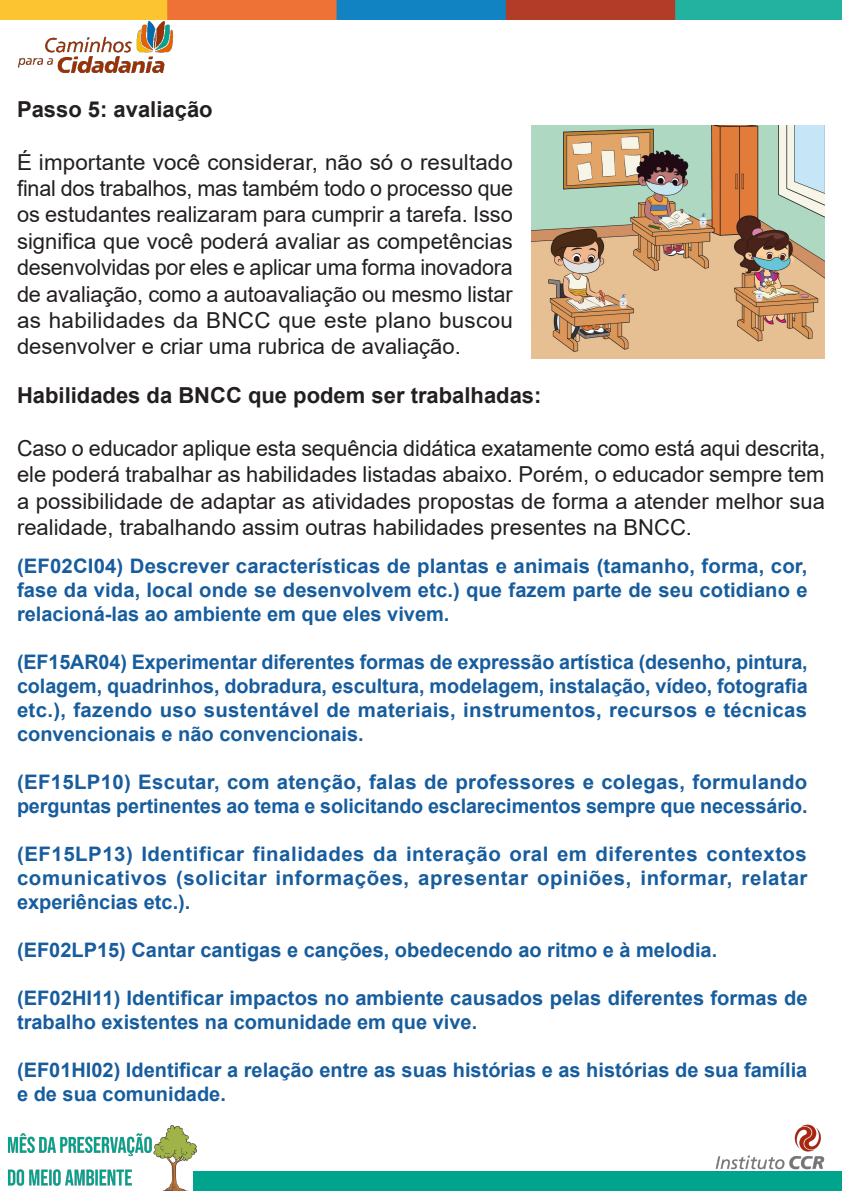
<style>
.page{position:relative;width:842px;height:1191px;background:#fff}
.page>*{position:absolute;margin:0;border:0;box-sizing:border-box;transform-origin:0 0}
.t1{font:22px/26.4px "Arial";color:#231f20;text-align:justify}
.t2{font:700 22px "Arial";color:#231f20}
.t3{font:700 20px/24px "Arial";color:#175d9e;text-align:justify}
</style>
<div class="page">
<img style="left:715px;top:1124px;width:110px;height:45px">
<img style="left:11px;top:19px;width:166px;height:54px">
<img style="left:0;top:0;width:842px;height:19px">
<div style="left:193px;top:1171px;width:649px;height:20px;background:#00a48c"></div>
<img style="left:8px;top:1125px;width:188px;height:66px">
<img style="left:531px;top:126px;width:294px;height:232px">
<p class="t2" style="left:17px;top:93px;width:197px">Passo 5: avaliação</p>
<p class="t1" style="left:17px;top:148px;width:498px">É importante você considerar, não só o resultado final dos trabalhos, mas também todo o processo que os estudantes realizaram para cumprir a tarefa. Isso significa que você poderá avaliar as competências desenvolvidas por eles e aplicar uma forma inovadora de avaliação, como a autoavaliação ou mesmo listar as habilidades da BNCC que este plano buscou desenvolver e criar uma rubrica de avaliação.</p>
<p class="t2" style="left:17px;top:380px;width:526px">Habilidades da BNCC que podem ser trabalhadas:</p>
<p class="t1" style="left:17px;top:435px;width:810px">Caso o educador aplique esta sequência didática exatamente como está aqui descrita, ele poderá trabalhar as habilidades listadas abaixo. Porém, o educador sempre tem a possibilidade de adaptar as atividades propostas de forma a atender melhor sua realidade, trabalhando assim outras habilidades presentes na BNCC.</p>
<p class="t3" style="left:17px;top:554px;width:792px">(EF02CI04) Descrever características de plantas e animais (tamanho, forma, cor, fase da vida, local onde se desenvolvem etc.) que fazem parte de seu cotidiano e relacioná-las ao ambiente em que eles vivem.</p>
<p class="t3" style="left:17px;top:650px;width:792px">(EF15AR04) Experimentar diferentes formas de expressão artística (desenho, pintura, colagem, quadrinhos, dobradura, escultura, modelagem, instalação, vídeo, fotografia etc.), fazendo uso sustentável de materiais, instrumentos, recursos e técnicas convencionais e não convencionais.</p>
<p class="t3" style="left:17px;top:770px;width:792px">(EF15LP10) Escutar, com atenção, falas de professores e colegas, formulando perguntas pertinentes ao tema e solicitando esclarecimentos sempre que necessário.</p>
<p class="t3" style="left:17px;top:842px;width:792px">(EF15LP13) Identificar finalidades da interação oral em diferentes contextos comunicativos (solicitar informações, apresentar opiniões, informar, relatar experiências etc.).</p>
<p class="t3" style="left:17px;top:938px;width:702px">(EF02LP15) Cantar cantigas e canções, obedecendo ao ritmo e à melodia.</p>
<p class="t3" style="left:17px;top:986px;width:792px">(EF02HI11) Identificar impactos no ambiente causados pelas diferentes formas de trabalho existentes na comunidade em que vive.</p>
<p class="t3" style="left:17px;top:1058px;width:792px">(EF01HI02) Identificar a relação entre as suas histórias e as histórias de sua família e de sua comunidade.</p>
</div>
